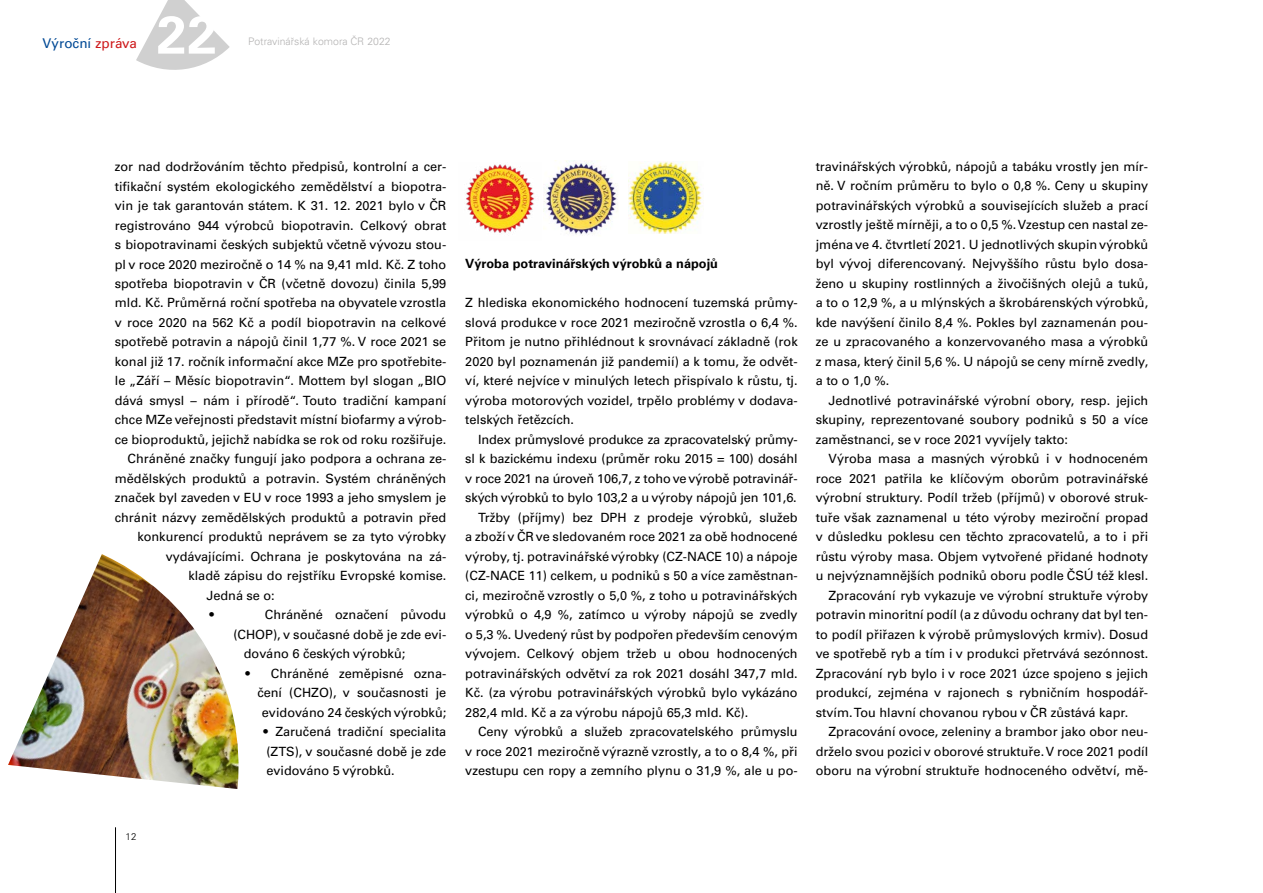
<style>
.page{position:relative;width:1263px;height:893px;background:#fff}
.page>*{position:absolute;margin:0;border:0;box-sizing:border-box;transform-origin:0 0}
.t1{font:700 53.1px "Univers";color:#fff}
.t2{font:13.5px "Univers";color:#004995}
.t3{font:12.75px/19.5px "Univers";color:#000;text-align:justify}
.t4{font:700 12.75px "Univers";color:#000}
.t5{font:300 10.35px "Univers";color:#b3b2b2}
.t6{font:300 9.75px "Univers";color:#000}
.s1{color:#cd1719}
</style>
<div class="page">
<svg style="left:136px;top:0;width:94px;height:70px"></svg>
<hr style="left:115px;top:827px;width:1px;height:66px;background:#000">
<img style="left:466px;top:164px;width:68px;height:69px">
<img style="left:543px;top:160px;width:75px;height:75px">
<img style="left:628px;top:161px;width:74px;height:73px">
<img style="left:8px;top:554px;width:231px;height:235px">
<p class="t2" style="left:43px;top:35px;width:96px">Výroční <span class="s1">zpráva</span></p>
<h1 class="t1" style="left:157px;top:3px;width:62px">22</h1>
<p class="t5" style="left:248px;top:35px;width:144px">Potravinářská komora ČR 2022</p>
<p class="t3" style="left:115px;top:157px;width:333px">zor nad dodržováním těchto předpisů, kontrolní a cer-</p>
<p class="t3" style="left:115px;top:176px;width:333px">tifikační systém ekologického zemědělství a biopotra-</p>
<p class="t3" style="left:115px;top:196px;width:333px">vin je tak garantován státem. K 31. 12. 2021 bylo v ČR</p>
<p class="t3" style="left:115px;top:215px;width:333px">registrováno 944 výrobců biopotravin. Celkový obrat</p>
<p class="t3" style="left:115px;top:235px;width:333px">s biopotravinami českých subjektů včetně vývozu stou-</p>
<p class="t3" style="left:115px;top:254px;width:333px">pl v roce 2020 meziročně o 14 % na 9,41 mld. Kč. Z toho</p>
<p class="t3" style="left:115px;top:274px;width:333px">spotřeba biopotravin v ČR (včetně dovozu) činila 5,99</p>
<p class="t3" style="left:115px;top:293px;width:333px">mld. Kč. Průměrná roční spotřeba na obyvatele vzrostla</p>
<p class="t3" style="left:115px;top:313px;width:333px">v roce 2020 na 562 Kč a podíl biopotravin na celkové</p>
<p class="t3" style="left:115px;top:332px;width:333px">spotřebě potravin a nápojů činil 1,77 %. V roce 2021 se</p>
<p class="t3" style="left:115px;top:352px;width:333px">konal již 17. ročník informační akce MZe pro spotřebite-</p>
<p class="t3" style="left:115px;top:371px;width:333px">le „Září – Měsíc biopotravin“. Mottem byl slogan „BIO</p>
<p class="t3" style="left:115px;top:391px;width:333px">dává smysl – nám i přírodě“. Touto tradiční kampaní</p>
<p class="t3" style="left:115px;top:410px;width:333px">chce MZe veřejnosti představit místní biofarmy a výrob-</p>
<p class="t3" style="left:115px;top:430px;width:333px">ce bioproduktů, jejichž nabídka se rok od roku rozšiřuje.</p>
<p class="t3" style="left:128px;top:449px;width:320px">Chráněné značky fungují jako podpora a ochrana ze-</p>
<p class="t3" style="left:115px;top:469px;width:333px">mědělských produktů a potravin. Systém chráněných</p>
<p class="t3" style="left:115px;top:488px;width:333px">značek byl zaveden v EU v roce 1993 a jeho smyslem je</p>
<p class="t3" style="left:115px;top:508px;width:333px">chránit názvy zemědělských produktů a potravin před</p>
<p class="t3" style="left:137px;top:527px;width:311px">konkurencí produktů neprávem se za tyto výrobky</p>
<p class="t3" style="left:166px;top:547px;width:282px">vydávajícími. Ochrana je poskytována na zá-</p>
<p class="t3" style="left:188px;top:566px;width:260px">kladě zápisu do rejstříku Evropské komise.</p>
<p class="t3" style="left:206px;top:586px;width:70px">Jedná se o:</p>
<p class="t3" style="left:209px;top:605px;width:6px">•</p>
<p class="t3" style="left:265px;top:605px;width:183px">Chráněné označení původu</p>
<p class="t3" style="left:233px;top:625px;width:214px">(CHOP), v současné době je zde evi-</p>
<p class="t3" style="left:244px;top:644px;width:163px">dováno 6 českých výrobků;</p>
<p class="t3" style="left:245px;top:664px;width:203px;text-align:right">• Chráněné zeměpisné ozna&shy;čení (CHZO), v současnosti je evidováno 24 českých výrobků;</p>
<p class="t3" style="left:263px;top:722px;width:185px">• Zaručená tradiční specialita (ZTS), v současné době je zde evidováno 5 výrobků.</p>
<p class="t4" style="left:465px;top:256px;width:254px">Výroba potravinářských výrobků a nápojů</p>
<p class="t3" style="left:465px;top:293px;width:334px">Z hlediska ekonomického hodnocení tuzemská průmy&shy;slová produkce v roce 2021 meziročně vzrostla o 6,4 %.<br>Přitom je nutno přihlédnout k srovnávací základně (rok 2020 byl poznamenán již pandemií) a k tomu, že odvět&shy;ví, které nejvíce v minulých letech přispívalo k růstu, tj. výroba motorových vozidel, trpělo problémy v dodava&shy;telských řetězcích.</p>
<p class="t3" style="left:478px;top:430px;width:321px">Index průmyslové produkce za zpracovatelský průmy-</p>
<p class="t3" style="left:465px;top:449px;width:334px">sl k bazickému indexu (průměr roku 2015 = 100) dosáhl</p>
<p class="t3" style="left:465px;top:469px;width:334px">v roce 2021 na úroveň 106,7, z toho ve výrobě potravinář-</p>
<p class="t3" style="left:465px;top:488px;width:333px">ských výrobků to bylo 103,2 a u výroby nápojů jen 101,6.</p>
<p class="t3" style="left:478px;top:508px;width:321px">Tržby (příjmy) bez DPH z prodeje výrobků, služeb</p>
<p class="t3" style="left:465px;top:527px;width:334px">a zboží v ČR ve sledovaném roce 2021 za obě hodnocené</p>
<p class="t3" style="left:465px;top:547px;width:334px">výroby, tj. potravinářské výrobky (CZ-NACE 10) a nápoje</p>
<p class="t3" style="left:465px;top:566px;width:334px">(CZ-NACE 11) celkem, u podniků s 50 a více zaměstnan-</p>
<p class="t3" style="left:465px;top:586px;width:334px">ci, meziročně vzrostly o 5,0 %, z toho u potravinářských</p>
<p class="t3" style="left:465px;top:605px;width:334px">výrobků o 4,9 %, zatímco u výroby nápojů se zvedly</p>
<p class="t3" style="left:465px;top:624px;width:334px">o 5,3 %. Uvedený růst by podpořen především cenovým</p>
<p class="t3" style="left:465px;top:644px;width:334px">vývojem. Celkový objem tržeb u obou hodnocených</p>
<p class="t3" style="left:465px;top:663px;width:334px">potravinářských odvětví za rok 2021 dosáhl 347,7 mld.</p>
<p class="t3" style="left:465px;top:683px;width:334px">Kč. (za výrobu potravinářských výrobků bylo vykázáno</p>
<p class="t3" style="left:465px;top:702px;width:285px">282,4 mld. Kč a za výrobu nápojů 65,3 mld. Kč).</p>
<p class="t3" style="left:478px;top:722px;width:321px">Ceny výrobků a služeb zpracovatelského průmyslu</p>
<p class="t3" style="left:465px;top:741px;width:334px">v roce 2021 meziročně výrazně vzrostly, a to o 8,4 %, při</p>
<p class="t3" style="left:465px;top:761px;width:334px">vzestupu cen ropy a zemního plynu o 31,9 %, ale u po-</p>
<p class="t3" style="left:816px;top:156px;width:334px">travinářských výrobků, nápojů a tabáku vrostly jen mír&shy;ně. V ročním průměru to bylo o 0,8 %. Ceny u skupiny potravinářských výrobků a souvisejících služeb a prací vzrostly ještě mírněji, a to o 0,5 %. Vzestup cen nastal ze&shy;jména ve 4. čtvrtletí 2021. U jednotlivých skupin výrobků byl vývoj diferencovaný. Nejvyššího růstu bylo dosa&shy;ženo u skupiny rostlinných a živočišných olejů a tuků, a to o 12,9 %, a u mlýnských a škrobárenských výrobků, kde navýšení činilo 8,4 %. Pokles byl zaznamenán pou&shy;ze u zpracovaného a konzervovaného masa a výrobků z masa, který činil 5,6 %. U nápojů se ceny mírně zvedly, a to o 1,0 %.</p>
<p class="t3" style="left:816px;top:390px;width:334px;text-indent:13px">Jednotlivé potravinářské výrobní obory, resp. jejich skupiny, reprezentované soubory podniků s 50 a více zaměstnanci, se v roce 2021 vyvíjely takto:</p>
<p class="t3" style="left:828px;top:449px;width:321px">Výroba masa a masných výrobků i v hodnoceném</p>
<p class="t3" style="left:816px;top:468px;width:334px">roce 2021 patřila ke klíčovým oborům potravinářské</p>
<p class="t3" style="left:816px;top:488px;width:334px">výrobní struktury. Podíl tržeb (příjmů) v oborové struk-</p>
<p class="t3" style="left:816px;top:507px;width:334px">tuře však zaznamenal u této výroby meziroční propad</p>
<p class="t3" style="left:816px;top:527px;width:334px">v důsledku poklesu cen těchto zpracovatelů, a to i při</p>
<p class="t3" style="left:816px;top:546px;width:334px">růstu výroby masa. Objem vytvořené přidané hodnoty</p>
<p class="t3" style="left:816px;top:566px;width:334px">u nejvýznamnějších podniků oboru podle ČSÚ též klesl.</p>
<p class="t3" style="left:828px;top:585px;width:321px">Zpracování ryb vykazuje ve výrobní struktuře výroby</p>
<p class="t3" style="left:816px;top:605px;width:334px">potravin minoritní podíl (a z důvodu ochrany dat byl ten-</p>
<p class="t3" style="left:816px;top:624px;width:334px">to podíl přiřazen k výrobě průmyslových krmiv). Dosud</p>
<p class="t3" style="left:816px;top:644px;width:334px">ve spotřebě ryb a tím i v produkci přetrvává sezónnost.</p>
<p class="t3" style="left:816px;top:663px;width:334px">Zpracování ryb bylo i v roce 2021 úzce spojeno s jejich</p>
<p class="t3" style="left:816px;top:683px;width:334px">produkcí, zejména v rajonech s rybničním hospodář-</p>
<p class="t3" style="left:816px;top:702px;width:314px">stvím. Tou hlavní chovanou rybou v ČR zůstává kapr.</p>
<p class="t3" style="left:828px;top:722px;width:321px">Zpracování ovoce, zeleniny a brambor jako obor neu-</p>
<p class="t3" style="left:816px;top:741px;width:334px">drželo svou pozici v oborové struktuře. V roce 2021 podíl</p>
<p class="t3" style="left:816px;top:761px;width:334px">oboru na výrobní struktuře hodnoceného odvětví, mě-</p>
<p class="t6" style="left:125px;top:830px;width:13px">12</p>
</div>
